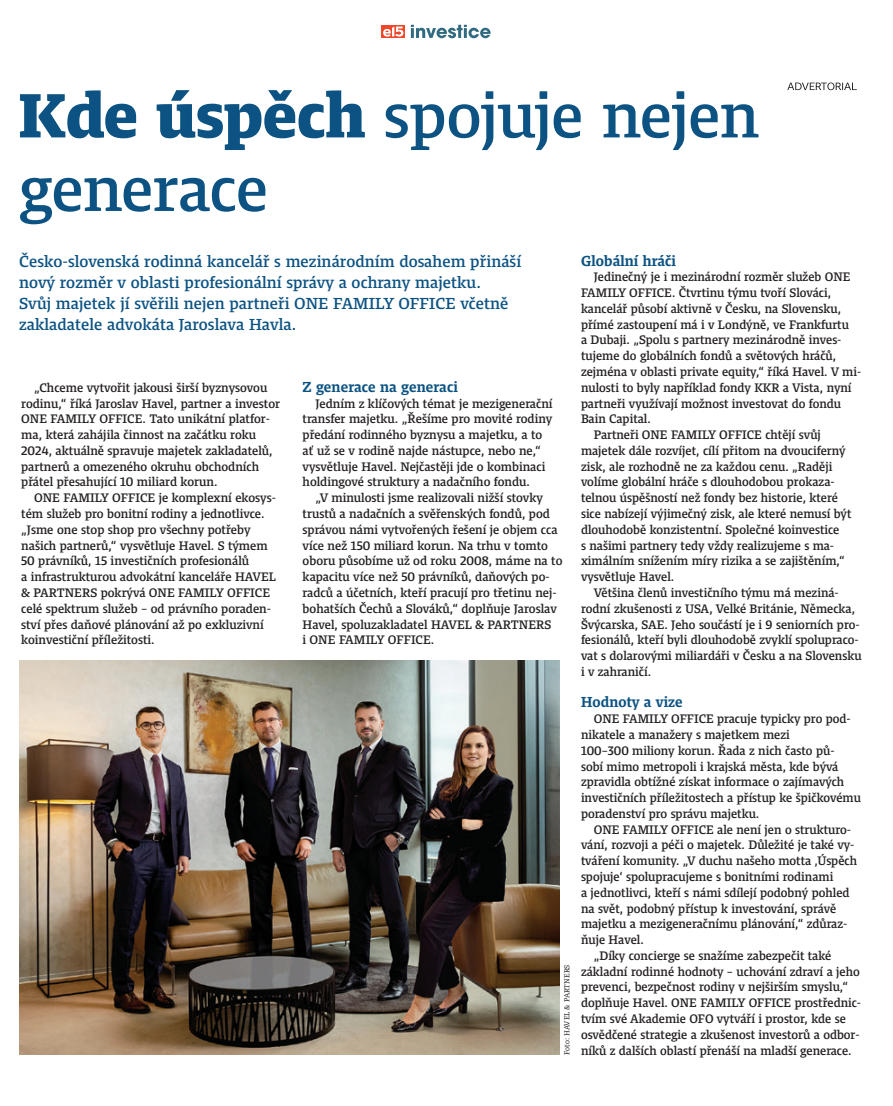
<style>
.page{position:relative;width:893px;height:1106px;background:#fff}
.page>*{position:absolute;margin:0;border:0;box-sizing:border-box;transform-origin:0 0}
.Titulek_INZERCE_43{font:500 64.5px/73.5px "Harrison Serif Pro";letter-spacing:-.01em;color:#0c5383}
.perex_INZERCE{font:500 16.5px/21px "Harrison Serif Pro";letter-spacing:.005em;color:#0c5383}
.Mezititulek{font:700 15px "Harrison Serif Pro";letter-spacing:.01em;color:#0c5383}
.Text_zakladni_INZERC{font:500 12.75px/15.8px "Harrison Serif Pro";color:#231f20}
.foto_kredit_INZERCE{font:7.5px "Harrison Serif Pro";color:#231f20}
.s1{font-weight:900}
</style>
<div class="page">
<svg style="left:411px;top:25px;width:80px;height:13px"></svg>
<svg style="left:382px;top:25px;width:23px;height:13px"></svg>
<svg style="left:383px;top:27px;width:20px;height:10px"></svg>
<svg style="left:787px;top:82px;width:70px;height:8px"></svg>
<img style="left:19px;top:660px;width:540px;height:394px">
<p class="Titulek_INZERCE_43" style="left:19px;top:73px;width:741px"><span class="s1">Kde úspěch</span> spojuje nejen generace</p>
<p class="perex_INZERCE" style="left:19px;top:250px;width:504px">Česko-slovenská rodinná kancelář s mezinárodním dosahem přináší nový rozměr v oblasti profesionální správy a ochrany majetku.<br>Svůj majetek jí svěřili nejen partneři ONE FAMILY OFFICE včetně zakladatele advokáta Jaroslava Havla.</p>
<p class="Mezititulek" style="left:581px;top:249px;width:97px">Globální hráči</p>
<p class="Text_zakladni_INZERC" style="left:581px;top:268px;width:282px;text-indent:13px">Jedinečný je i mezinárodní rozměr služeb ONE FAMILY OFFICE. Čtvrtinu týmu tvoří Slováci, kancelář působí aktivně v Česku, na Slovensku, přímé zastoupení má i v Londýně, ve Frankfurtu<br>a Dubaji. „Spolu s partnery mezinárodně inves&shy;tujeme do globálních fondů a světových hráčů, zejména v oblasti private equity,“ říká Havel. V mi&shy;nulosti to byly například fondy KKR a Vista, nyní partneři využívají možnost investovat do fondu Bain Capital.</p>
<p class="Text_zakladni_INZERC" style="left:581px;top:426px;width:272px;text-indent:13px">Partneři ONE FAMILY OFFICE chtějí svůj majetek dále rozvíjet, cílí přitom na dvouciferný zisk, ale rozhodně ne za každou cenu. „Raději volíme globální hráče s dlouhodobou prokaza&shy;telnou úspěšností než fondy bez historie, které sice nabízejí výjimečný zisk, ale které nemusí být dlouhodobě konzistentní. Společné koinvestice<br>s našimi partnery tedy vždy realizujeme s ma&shy;ximálním snížením míry rizika a se zajištěním,“ vysvětluje Havel.</p>
<p class="Text_zakladni_INZERC" style="left:581px;top:583px;width:282px;text-indent:13px">Většina členů investičního týmu má meziná&shy;rodní zkušenosti z USA, Velké Británie, Německa, Švýcarska, SAE. Jeho součástí je i 9 seniorních pro&shy;fesionálů, kteří byli dlouhodobě zvyklí spolupraco&shy;vat s dolarovými miliardáři v Česku a na Slovensku i v zahraničí.</p>
<p class="Mezititulek" style="left:581px;top:691px;width:103px">Hodnoty a vize</p>
<p class="Text_zakladni_INZERC" style="left:581px;top:710px;width:281px;text-indent:13px">ONE FAMILY OFFICE pracuje typicky pro pod&shy;nikatele a manažery s majetkem mezi<br>100–300 miliony korun. Řada z nich často pů-<br>sobí mimo metropoli i krajská města, kde bývá zpravidla obtížné získat informace o zajímavých investičních příležitostech a přístup ke špičkovému poradenství pro správu majetku.</p>
<p class="Text_zakladni_INZERC" style="left:581px;top:820px;width:278px;text-indent:13px">ONE FAMILY OFFICE ale není jen o strukturo&shy;vání, rozvoji a péči o majetek. Důležité je také vy&shy;tváření komunity. „V duchu našeho motta ‚Úspěch spojuje‘ spolupracujeme s bonitními rodinami<br>a jednotlivci, kteří s námi sdílejí podobný pohled na svět, podobný přístup k investování, správě majetku a mezigeneračnímu plánování,“ zdůraz&shy;ňuje Havel.</p>
<p class="Text_zakladni_INZERC" style="left:581px;top:946px;width:282px;text-indent:13px">„Díky concierge se snažíme zabezpečit také základní rodinné hodnoty – uchování zdraví a jeho prevenci, bezpečnost rodiny v nejširším smyslu,“ doplňuje Havel. ONE FAMILY OFFICE prostřednic&shy;tvím své Akademie OFO vytváří i prostor, kde se osvědčené strategie a zkušenost investorů a odbor&shy;níků z dalších oblastí přenáší na mladší generace.</p>
<p class="Mezititulek" style="left:303px;top:376px;width:157px">Z generace na generaci</p>
<p class="Text_zakladni_INZERC" style="left:303px;top:394px;width:252px;text-indent:13px">Jedním z klíčových témat je mezigenerační transfer majetku. „Řešíme pro movité rodiny předání rodinného byznysu a majetku, a to ať už se v rodině najde nástupce, nebo ne,“ vysvětluje Havel. Nejčastěji jde o kombinaci holdingové struktury a nadačního fondu.</p>
<p class="Text_zakladni_INZERC" style="left:303px;top:489px;width:261px;text-indent:13px">„V minulosti jsme realizovali nižší stovky trustů a nadačních a svěřenských fondů, pod správou námi vytvořených řešení je objem cca více než 150 miliard korun. Na trhu v tomto oboru působíme už od roku 2008, máme na to kapacitu více než 50 právníků, daňových po&shy;radců a účetních, kteří pracují pro třetinu nej&shy;bohatších Čechů a Slováků,“ doplňuje Jaroslav Havel, spoluzakladatel HAVEL &amp; PARTNERS<br>i ONE FAMILY OFFICE.</p>
<p class="Text_zakladni_INZERC" style="left:21px;top:378px;width:260px;text-indent:13px">„Chceme vytvořit jakousi širší byznysovou rodinu,“ říká Jaroslav Havel, partner a investor ONE FAMILY OFFICE. Tato unikátní platfor&shy;ma, která zahájila činnost na začátku roku 2024, aktuálně spravuje majetek zakladatelů, partnerů a omezeného okruhu obchodních přátel přesahující 10 miliard korun.</p>
<p class="Text_zakladni_INZERC" style="left:21px;top:489px;width:256px;text-indent:13px">ONE FAMILY OFFICE je komplexní ekosys&shy;tém služeb pro bonitní rodiny a jednotlivce. „Jsme one stop shop pro všechny potřeby našich partnerů,“ vysvětluje Havel. S týmem 50 právníků, 15 investičních profesionálů<br>a infrastrukturou advokátní kanceláře HAVEL &amp; PARTNERS pokrývá ONE FAMILY OFFICE celé spektrum služeb – od právního poraden&shy;ství přes daňové plánování až po exkluzivní koinvestiční příležitosti.</p>
<p class="foto_kredit_INZERCE" style="left:562px;top:1054px;width:92px;rotate:-90deg">Foto: HAVEL &amp; PARTNERS</p>
</div>
